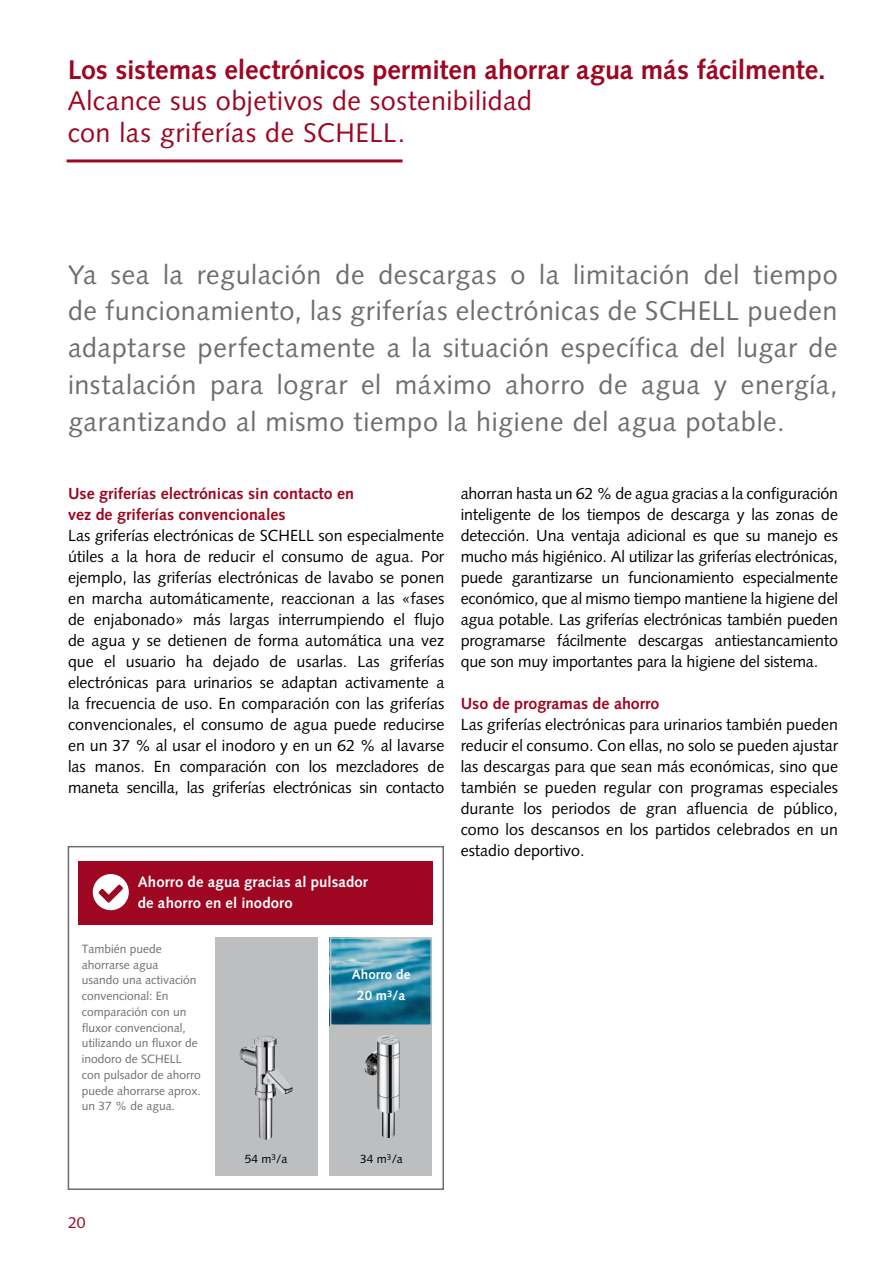
<style>
.page{position:relative;width:893px;height:1263px;background:#fff}
.page>*{position:absolute;margin:0;border:0;box-sizing:border-box;transform-origin:0 0}
.t1{font:27px/36.8px "Syntax";letter-spacing:.025em;color:#6d6e71;text-align:justify}
.t2{font:27px/31.5px "Syntax";letter-spacing:.015em;color:#9e0621}
.t3{font:700 27px "Syntax";color:#9e0621}
.t4{font:16.05px/21px "Syntax";letter-spacing:-.01em;color:#000;text-align:justify}
.t5{font:700 16.05px/21px "Syntax";color:#9e0621}
.t6{font:15.75px "Syntax";color:#9e0621}
.t7{font:700 15px/21px "Syntax";letter-spacing:.005em;color:#fff}
.t8{font:700 13.5px/21px "Syntax";color:#fff;text-align:center}
.t9{font:12px/15.8px "Syntax";color:#6d6e71}
.t10{font:12px "Syntax";color:#000}
</style>
<div class="page">
<div style="left:215px;top:937px;width:102px;height:238px;background:#bcbec0"></div>
<div style="left:330px;top:1026px;width:102px;height:149px;background:#bcbec0"></div>
<img style="left:239px;top:1035px;width:54px;height:105px">
<img style="left:364px;top:1035px;width:36px;height:103px">
<img style="left:333px;top:940px;width:96px;height:83px">
<div style="left:330px;top:937px;width:102px;height:89px;border:2px solid #bcbec0"></div>
<div style="left:78px;top:861px;width:355px;height:64px;background:#9e0621"></div>
<svg style="left:93px;top:874px;width:36px;height:36px"></svg>
<hr style="left:67px;top:159px;width:336px;height:3px;background:#9e0621">
<div style="left:68px;top:846px;width:376px;height:344px;border:2px solid #6d6e71"></div>
<h1 class="t3" style="left:68px;top:54px;width:759px">Los sistemas electrónicos permiten ahorrar agua más fácilmente.</h1>
<h1 class="t2" style="left:68px;top:85px;width:466px">Alcance sus objetivos de sostenibilidad con las griferías de SCHELL.</h1>
<p class="t1" style="left:68px;top:256px;width:771px">Ya sea la regulación de descargas o la limitación del tiempo de funcionamiento, las griferías electrónicas de SCHELL pueden adaptarse perfectamente a la situación específica del lugar de instalación para lograr el máximo ahorro de agua y energía, garantizando al mismo tiempo la higiene del agua potable.</p>
<p class="t5" style="left:68px;top:483px;width:288px">Use griferías electrónicas sin contacto en vez de griferías convencionales</p>
<p class="t4" style="left:68px;top:525px;width:378px">Las griferías electrónicas de SCHELL son especialmente útiles a la hora de reducir el consumo de agua. Por ejemplo, las griferías electrónicas de lavabo se ponen en marcha automáticamente, reaccionan a las «fases de enjabonado» más largas interrumpiendo el flujo de agua y se detienen de forma automática una vez que el usuario ha dejado de usarlas. Las griferías electrónicas para urinarios se adaptan activamente a la frecuencia de uso. En comparación con las griferías convencionales, el consumo de agua puede reducirse en un 37 % al usar el inodoro y en un 62 % al lavarse las manos. En comparación con los mezcladores de maneta sencilla, las griferías electrónicas sin contacto</p>
<p class="t7" style="left:138px;top:872px;width:232px">Ahorro de agua gracias al pulsador de ahorro en el inodoro</p>
<p class="t9" style="left:82px;top:941px;width:121px">También puede ahorrarse agua<br>usando una activación convencional: En comparación con un fluxor convencional, utilizando un fluxor de inodoro de SCHELL con pulsador de ahorro puede ahorrarse aprox. un 37 % de agua.</p>
<p class="t10" style="left:245px;top:1152px;width:44px">54 m<sup>3</sup>/a</p>
<p class="t8" style="left:352px;top:964px;width:60px">Ahorro de<br>20 m<sup>3</sup>/a</p>
<p class="t10" style="left:360px;top:1152px;width:44px">34 m<sup>3</sup>/a</p>
<p class="t4" style="left:461px;top:483px;width:379px">ahorran hasta un 62 % de agua gracias a la configuración inteligente de los tiempos de descarga y las zonas de detección. Una ventaja adicional es que su manejo es mucho más higiénico. Al utilizar las griferías electrónicas, puede garantizarse un funcionamiento especialmente económico, que al mismo tiempo mantiene la higiene del agua potable. Las griferías electrónicas también pueden programarse fácilmente descargas antiestancamiento que son muy importantes para la higiene del sistema.</p>
<p class="t5" style="left:461px;top:693px;width:200px">Uso de programas de ahorro</p>
<p class="t4" style="left:461px;top:714px;width:379px">Las griferías electrónicas para urinarios también pueden reducir el consumo. Con ellas, no solo se pueden ajustar las descargas para que sean más económicas, sino que también se pueden regular con programas especiales durante los periodos de gran afluencia de público, como los descansos en los partidos celebrados en un estadio deportivo.</p>
<p class="t6" style="left:68px;top:1213px;width:19px">20</p>
</div>
